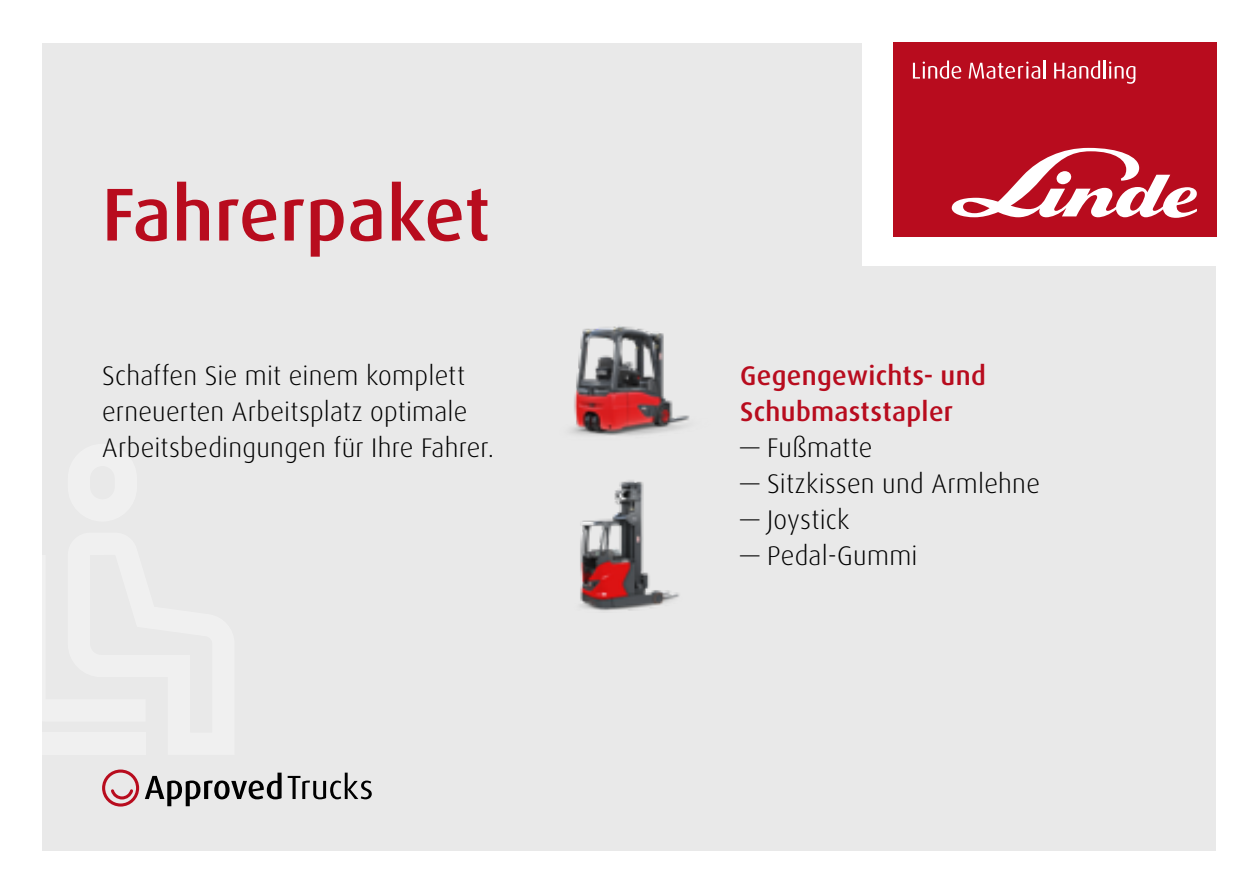
<style>
.page{position:relative;width:1259px;height:893px;background:#fff}
.page>*{position:absolute;margin:0;border:0;box-sizing:border-box;transform-origin:0 0}
.t1{font:500 75px "Dax Pro";letter-spacing:.005em;color:#b80c1e}
.t2{font:300 27px/36px "Dax Pro";letter-spacing:.01em;color:#000}
.t3{font:500 27px/36px "Dax Pro";letter-spacing:.01em;color:#b80c1e}
</style>
<div class="page">
<div style="left:43px;top:43px;width:1173px;height:807px;background:#e9e9e9"></div>
<svg style="left:102px;top:769px;width:37px;height:38px"></svg>
<svg style="left:145px;top:773px;width:136px;height:33px"></svg>
<svg style="left:288px;top:773px;width:84px;height:26px"></svg>
<svg style="left:42px;top:533px;width:1px;height:200px"></svg>
<div style="left:23px;top:733px;width:123px;height:22px;background:linear-gradient(to right,#f8f8f8,#ececec)"></div>
<img style="left:580px;top:480px;width:100px;height:131px">
<img style="left:570px;top:326px;width:120px;height:110px">
<div style="left:862px;top:3px;width:393px;height:263px;background:#fff"></div>
<div style="left:892px;top:43px;width:324px;height:194px;background:#b80c1e"></div>
<svg style="left:951px;top:148px;width:246px;height:70px"></svg>
<svg style="left:913px;top:61px;width:48px;height:18px"></svg>
<svg style="left:968px;top:61px;width:77px;height:18px"></svg>
<svg style="left:1054px;top:61px;width:81px;height:23px"></svg>
<h1 class="t1" style="left:102px;top:166px;width:390px">Fahrerpaket</h1>
<p class="t2" style="left:102px;top:357px;width:393px">Schaffen Sie mit einem komplett erneuerten Arbeitsplatz optimale<br>Arbeitsbedingungen für Ihre Fahrer.</p>
<p class="t3" style="left:740px;top:357px;width:247px">Gegengewichts- und<br>Schubmaststapler</p>
<p class="t2" style="left:740px;top:429px;width:134px">— Fußmatte</p>
<p class="t2" style="left:740px;top:465px;width:301px">— Sitzkissen und Armlehne</p>
<p class="t2" style="left:740px;top:501px;width:111px">— Joystick</p>
<p class="t2" style="left:740px;top:537px;width:179px">— Pedal-Gummi</p>
</div>
